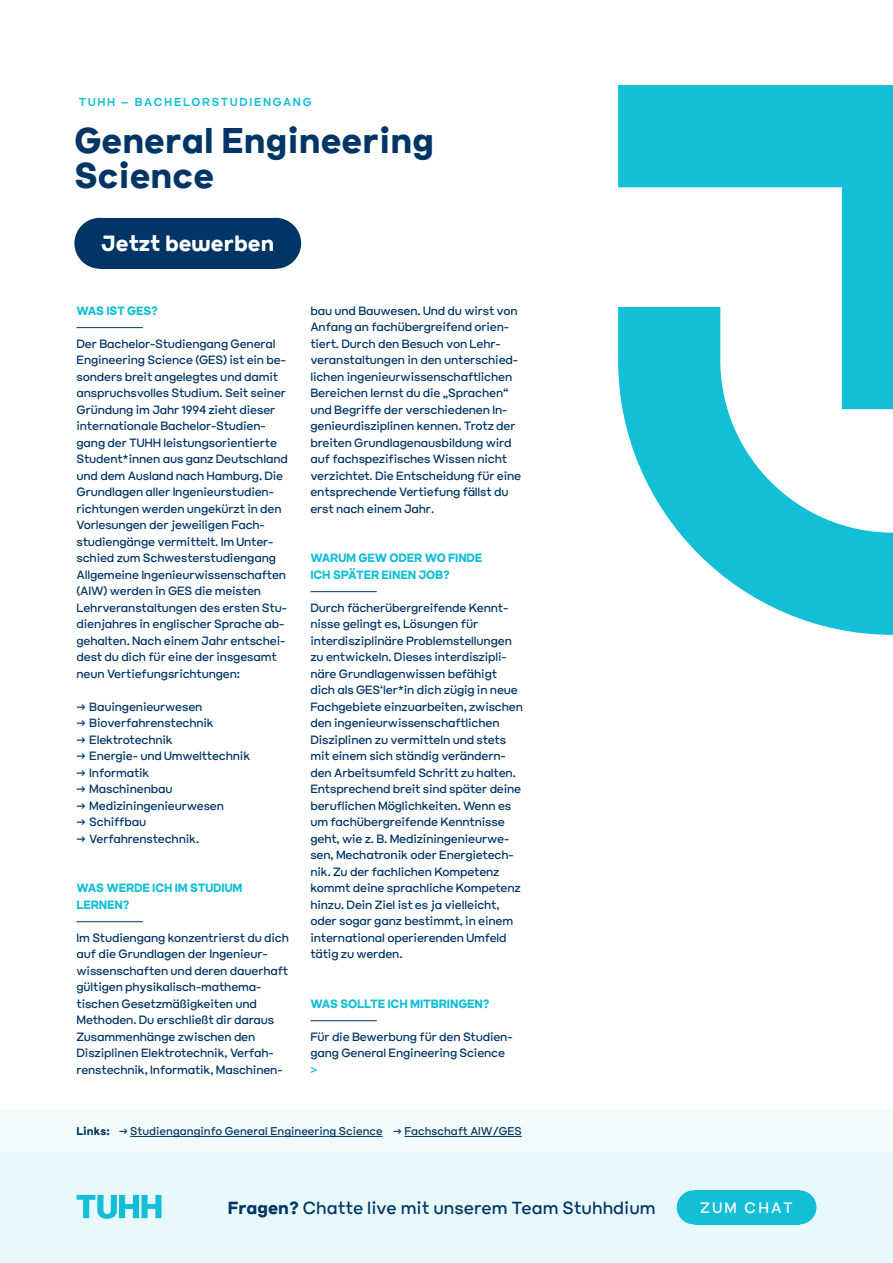
<style>
.page{position:relative;width:893px;height:1263px;background:#fff}
.page>*{position:absolute;margin:0;border:0;box-sizing:border-box;transform-origin:0 0}
.t1{font:700 35.7px/35.7px "Lunettes";color:#003566}
.t2{font:700 22.05px "Lunettes";color:#fff}
.t3{font:17.55px "Lunettes";color:#003566}
.t4{font:15.15px "Lunettes";letter-spacing:.15em;color:#fff}
.t5{font:12px/16.5px "Lunettes";letter-spacing:-.015em;color:#003566}
.t6{font:700 12px/16.5px "Lunettes";letter-spacing:-.015em;color:#13bfd6}
.t7{font:12px "Lunettes";color:#13bfd6}
.t8{font:600 11.55px "Lunettes";letter-spacing:.15em;color:#13bfd6}
.t9{font:11.25px "Lunettes";color:#003566}
.t10{font:700 11.25px "Lunettes";color:#003566}
.s1{font-weight:700}
</style>
<div class="page">
<div style="left:0;top:1152px;width:893px;height:110px;background:#e7f9fb"></div>
<div style="left:0;top:1109px;width:893px;height:43px;background:#f3fcfd"></div>
<svg style="left:77px;top:1195px;width:85px;height:24px"></svg>
<div style="left:677px;top:1190px;width:34px;height:34px;background:#13bfd6;border-radius:50%"></div>
<div style="left:782px;top:1190px;width:34px;height:34px;background:#13bfd6;border-radius:50%"></div>
<div style="left:694px;top:1190px;width:105px;height:34px;background:#13bfd6"></div>
<div style="left:74px;top:218px;width:51px;height:51px;background:#003566;border-radius:50%"></div>
<div style="left:250px;top:218px;width:51px;height:51px;background:#003566;border-radius:50%"></div>
<div style="left:100px;top:218px;width:176px;height:51px;background:#003566"></div>
<svg style="left:618px;top:85px;width:275px;height:550px;fill:#13bfd6"></svg>
<hr style="left:77px;top:327px;width:66px;height:1px;background:#003566">
<hr style="left:77px;top:921px;width:66px;height:1px;background:#003566">
<hr style="left:310px;top:591px;width:67px;height:1px;background:#003566">
<hr style="left:310px;top:1020px;width:67px;height:1px;background:#003566">
<hr style="left:130px;top:1136px;width:253px;height:1px;background:#003566">
<hr style="left:405px;top:1136px;width:117px;height:1px;background:#003566">
<p class="t8" style="left:79px;top:94px;width:234px">TUHH – BACHELORSTUDIENGANG</p>
<h1 class="t1" style="left:74px;top:122px;width:361px">General Engineering<br>Science</h1>
<h2 class="t2" style="left:101px;top:228px;width:174px">Jetzt bewerben</h2>
<p class="t6" style="left:77px;top:302px;width:83px">WAS IST GES?</p>
<p class="t5" style="left:77px;top:335px;width:213px">Der Bachelor-Studiengang General Engineering Science (GES) ist ein be&shy;sonders breit angelegtes und damit anspruchsvolles Studium. Seit seiner Gründung im Jahr 1994 zieht dieser internationale Bachelor-Studien&shy;gang der TUHH leistungsorientierte Student*innen aus ganz Deutschland und dem Ausland nach Hamburg. Die Grundlagen aller Ingenieurstudien&shy;richtungen werden ungekürzt in den Vorlesungen der jeweiligen Fach&shy;studiengänge vermittelt. Im Unter&shy;schied zum Schwesterstudiengang Allgemeine Ingenieurwissenschaften (AIW) werden in GES die meisten Lehrveranstaltungen des ersten Stu&shy;dienjahres in englischer Sprache ab&shy;gehalten. Nach einem Jahr entschei&shy;dest du dich für eine der insgesamt neun Vertiefungsrichtungen:</p>
<p class="t5" style="left:77px;top:698px;width:127px">→ Bauingenieurwesen</p>
<p class="t5" style="left:77px;top:714px;width:139px">→ Bioverfahrenstechnik</p>
<p class="t5" style="left:77px;top:731px;width:98px">→ Elektrotechnik</p>
<p class="t5" style="left:77px;top:747px;width:175px">→ Energie- und Umwelttechnik</p>
<p class="t5" style="left:77px;top:764px;width:75px">→ Informatik</p>
<p class="t5" style="left:77px;top:780px;width:98px">→ Maschinenbau</p>
<p class="t5" style="left:77px;top:797px;width:149px">→ Mediziningenieurwesen</p>
<p class="t5" style="left:77px;top:813px;width:71px">→ Schiffbau</p>
<p class="t5" style="left:77px;top:830px;width:124px">→ Verfahrenstechnik.</p>
<p class="t6" style="left:77px;top:879px;width:167px">WAS WERDE ICH IM STUDIUM<br>LERNEN?</p>
<p class="t5" style="left:77px;top:929px;width:214px">Im Studiengang konzentrierst du dich auf die Grundlagen der Ingenieur&shy;wissenschaften und deren dauerhaft gültigen physikalisch-mathema&shy;tischen Gesetzmäßigkeiten und Methoden. Du erschließt dir daraus Zusammenhänge zwischen den Disziplinen Elektrotechnik, Verfah&shy;renstechnik, Informatik, Maschinen-</p>
<p class="t5" style="left:310px;top:302px;width:212px">bau und Bauwesen. Und du wirst von Anfang an fachübergreifend orien&shy;tiert. Durch den Besuch von Lehr&shy;veranstaltungen in den unterschied&shy;lichen ingenieurwissenschaftlichen Bereichen lernst du die „Sprachen“ und Begriffe der verschiedenen In&shy;genieurdisziplinen kennen. Trotz der breiten Grundlagenausbildung wird auf fachspezifisches Wissen nicht verzichtet. Die Entscheidung für eine entsprechende Vertiefung fällst du erst nach einem Jahr.</p>
<p class="t6" style="left:310px;top:549px;width:174px">WARUM GEW ODER WO FINDE<br>ICH SPÄTER EINEN JOB?</p>
<p class="t5" style="left:310px;top:599px;width:214px">Durch fächerübergreifende Kennt&shy;nisse gelingt es, Lösungen für interdisziplinäre Problemstellungen zu entwickeln. Dieses interdiszipli&shy;näre Grundlagenwissen befähigt dich als GES‘ler*in dich zügig in neue Fachgebiete einzuarbeiten, zwischen den ingenieurwissenschaftlichen Disziplinen zu vermitteln und stets mit einem sich ständig verändern&shy;den Arbeitsumfeld Schritt zu halten.<br>Entsprechend breit sind später deine beruflichen Möglichkeiten. Wenn es um fachübergreifende Kenntnisse geht, wie z. B. Mediziningenieurwe&shy;sen, Mechatronik oder Energietech&shy;nik. Zu der fachlichen Kompetenz kommt deine sprachliche Kompetenz hinzu. Dein Ziel ist es ja vielleicht, oder sogar ganz bestimmt, in einem international operierenden Umfeld tätig zu werden.</p>
<p class="t6" style="left:310px;top:995px;width:181px">WAS SOLLTE ICH MITBRINGEN?</p>
<p class="t5" style="left:310px;top:1028px;width:204px">Für die Bewerbung für den Studien&shy;gang General Engineering Science</p>
<p class="t7" style="left:310px;top:1061px;width:9px">&gt;</p>
<p class="t10" style="left:77px;top:1124px;width:35px">Links:</p>
<p class="t9" style="left:119px;top:1124px;width:404px">→ Studienganginfo General Engineering Science → Fachschaft AIW/GES</p>
<h3 class="t3" style="left:228px;top:1196px;width:429px"><span class="s1">Fragen?</span> Chatte live mit unserem Team Stuhhdium</h3>
<p class="t4" style="left:700px;top:1197px;width:94px">ZUM CHAT</p>
</div>
